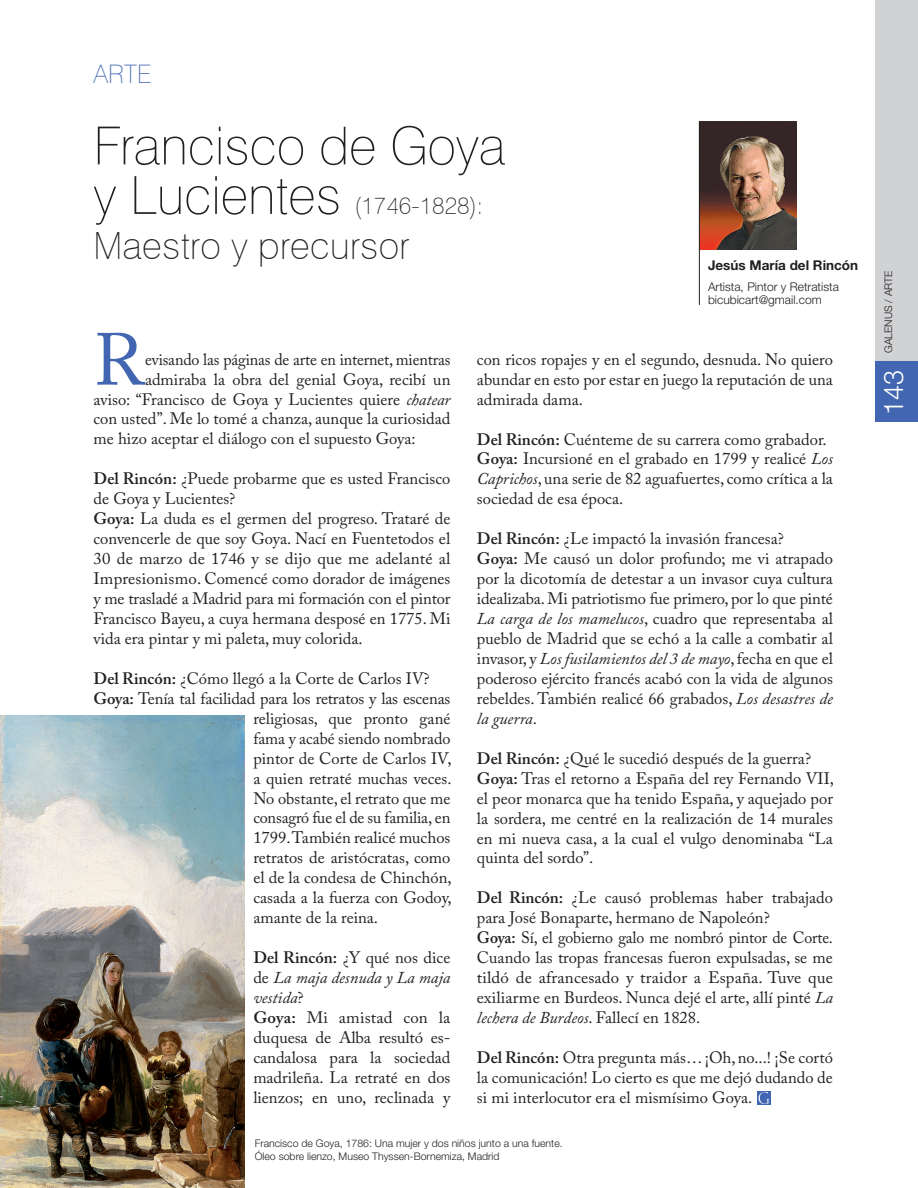
<style>
.page{position:relative;width:918px;height:1188px;background:#fff}
.page>*{position:absolute;margin:0;border:0;box-sizing:border-box;transform-origin:0 0}
._04__Superindice{font:72.9px "Adobe Caslon Pro";color:#4266b1}
._01__TItulO{font:100 52.5px "Swiss 721 BT";color:#231f20}
._02__Titulo_2{font:100 37.5px "Swiss 721 BT";letter-spacing:.01em;color:#231f20}
._05__Info_de_doc{font:300 27px "Helvetica Neue";color:#fff}
._02__Titulo_2-2{font:100 25.5px "Swiss 721 BT";color:#4266b1}
._01__TItulO-2{font:100 24px "Swiss 721 BT";color:#231f20}
._03__Texto{font:16.5px/20px "Adobe Caslon Pro";color:#231f20;text-align:justify}
._04__Superindice-2{font:16.5px "Adobe Caslon Pro";color:#231f20}
._03__Texto-2{font:16.5px/20px "Adobe Caslon Pro";color:#231f20;text-align:justify;scale:.96 1}
._03__Texto-3{font:italic 16.5px/20px "Adobe Caslon Pro";color:#231f20;text-align:justify}
._07__Fotos{font:700 13.5px "Helvetica Neue";color:#231f20}
._05__Info_de_doc-2{font:300 12px "Helvetica Neue";color:#231f20}
._07__Fotos-2{font:300 10.5px/12.6px "Helvetica Neue";color:#231f20}
.s1{font-size:52.5px}
.s2{font-style:italic}
.s3{font-weight:600}
.s4{font-weight:600;font-style:normal}
.s5{font-style:normal}
</style>
<div class="page">
<svg style="left:757px;top:1091px;width:14px;height:14px"></svg>
<svg style="left:759px;top:1092px;width:10px;height:12px"></svg>
<img style="left:700px;top:122px;width:97px;height:127px">
<hr style="left:699px;top:122px;width:1px;height:183px;background:#231f20">
<img style="left:0;top:716px;width:245px;height:472px">
<div style="left:875px;top:0;width:43px;height:412px;background:#d1d2d4"></div>
<div style="left:875px;top:361px;width:43px;height:61px;background:#4266b1"></div>
<p class="_02__Titulo_2-2" style="left:94px;top:59px;width:59px">ARTE</p>
<p class="_01__TItulO" style="left:94px;top:114px;width:414px">Francisco de Goya</p>
<p class="_01__TItulO-2" style="left:94px;top:191px;width:391px"><span class="s1">y Lucientes</span> (1746-1828):</p>
<p class="_02__Titulo_2" style="left:94px;top:223px;width:317px">Maestro y precursor</p>
<p class="_07__Fotos" style="left:708px;top:256px;width:152px">Jesús María del Rincón</p>
<p class="_05__Info_de_doc-2" style="left:708px;top:279px;width:132px">Artista, Pintor y Retratista</p>
<p class="_05__Info_de_doc-2" style="left:708px;top:292px;width:115px">bicubicart@gmail.com</p>
<p class="_04__Superindice" style="left:94px;top:317px;width:52px">R</p>
<p class="_04__Superindice-2" style="left:145px;top:349px;width:307px">evisando las páginas de arte en internet, mientras</p>
<p class="_04__Superindice-2" style="left:145px;top:369px;width:307px">admiraba la obra del genial Goya, recibí un</p>
<p class="_04__Superindice-2" style="left:94px;top:389px;width:358px">aviso: “Francisco de Goya y Lucientes quiere <span class="s2">chatear</span></p>
<p class="_04__Superindice-2" style="left:94px;top:409px;width:358px">con usted”. Me lo tomé a chanza, aunque la curiosidad</p>
<p class="_04__Superindice-2" style="left:94px;top:429px;width:324px">me hizo aceptar el diálogo con el supuesto Goya:</p>
<p class="_03__Texto" style="left:94px;top:469px;width:358px"><span class="s3">Del Rincón:</span> ¿Puede probarme que es usted Francisco de Goya y Lucientes?</p>
<p class="_03__Texto" style="left:94px;top:509px;width:359px"><span class="s3">Goya:</span> La duda es el germen del progreso. Trataré de convencerle de que soy Goya. Nací en Fuentetodos el 30 de marzo de 1746 y se dijo que me adelanté al Impresionismo. Comencé como dorador de imágenes y me trasladé a Madrid para mi formación con el pintor Francisco Bayeu, a cuya hermana desposé en 1775. Mi vida era pintar y mi paleta, muy colorida.</p>
<p class="_03__Texto" style="left:94px;top:668px;width:338px"><span class="s3">Del Rincón:</span> ¿Cómo llegó a la Corte de Carlos IV?</p>
<p class="_03__Texto" style="left:253px;top:688px;width:200px;text-indent:-160px"><span class="s3">Goya:</span> Tenía tal facilidad para los retratos y las escenas religiosas, que pronto gané fama y acabé siendo nombrado pintor de Corte de Carlos IV, a quien retraté muchas veces.<br>No obstante, el retrato que me consagró fue el de su familia, en 1799. También realicé muchos retratos de aristócratas, como el de la condesa de Chinchón, casada a la fuerza con Godoy, amante de la reina.</p>
<p class="_03__Texto-3" style="left:253px;top:947px;width:199px"><span class="s4">Del Rincón:</span> <span class="s5">¿Y qué nos dice de</span> La maja desnuda y La maja vestida<span class="s5">?</span></p>
<p class="_03__Texto" style="left:253px;top:1007px;width:199px"><span class="s3">Goya:</span> Mi amistad con la duquesa de Alba resultó es&shy;candalosa para la sociedad madrileña. La retraté en dos lienzos; en uno, reclinada y</p>
<p class="_03__Texto" style="left:477px;top:349px;width:358px">con ricos ropajes y en el segundo, desnuda. No quiero abundar en esto por estar en juego la reputación de una admirada dama.</p>
<p class="_03__Texto" style="left:477px;top:429px;width:351px"><span class="s3">Del Rincón:</span> Cuénteme de su carrera como grabador.</p>
<p class="_03__Texto" style="left:477px;top:449px;width:357px"><span class="s3">Goya:</span> Incursioné en el grabado en 1799 y realicé <span class="s2">Los Caprichos</span>, una serie de 82 aguafuertes, como crítica a la sociedad de esa época.</p>
<p class="_03__Texto" style="left:477px;top:529px;width:308px"><span class="s3">Del Rincón:</span> ¿Le impactó la invasión francesa?</p>
<p class="_03__Texto" style="left:477px;top:549px;width:358px"><span class="s3">Goya:</span> Me causó un dolor profundo; me vi atrapado por la dicotomía de detestar a un invasor cuya cultura idealizaba. Mi patriotismo fue primero, por lo que pinté <span class="s2">La carga de los mamelucos</span>, cuadro que representaba al pueblo de Madrid que se echó a la calle a combatir al invasor, y <span class="s2">Los fusilamientos del 3 de mayo</span>, fecha en que el poderoso ejército francés acabó con la vida de algunos rebeldes. También realicé 66 grabados, <span class="s2">Los desastres de la guerra</span>.</p>
<p class="_03__Texto" style="left:477px;top:748px;width:336px"><span class="s3">Del Rincón:</span> ¿Qué le sucedió después de la guerra?</p>
<p class="_03__Texto" style="left:477px;top:768px;width:359px"><span class="s3">Goya:</span> Tras el retorno a España del rey Fernando VII, el peor monarca que ha tenido España, y aquejado por la sordera, me centré en la realización de 14 murales en mi nueva casa, a la cual el vulgo denominaba “La quinta del sordo”.</p>
<p class="_03__Texto" style="left:477px;top:888px;width:357px"><span class="s3">Del Rincón:</span> ¿Le causó problemas haber trabajado para José Bonaparte, hermano de Napoleón?</p>
<p class="_03__Texto-2" style="left:477px;top:928px;width:372px"><span class="s3">Goya:</span> Sí, el gobierno galo me nombró pintor de Corte.<br>Cuando las tropas francesas fueron expulsadas, se me tildó de afrancesado y traidor a España. Tuve que exiliarme en Burdeos. Nunca dejé el arte, allí pinté <span class="s2">La lechera de Burdeos</span>. Fallecí en 1828.</p>
<p class="_03__Texto" style="left:477px;top:1047px;width:357px"><span class="s3">Del Rincón:</span> Otra pregunta más… ¡Oh, no...! ¡Se cortó la comunicación! Lo cierto es que me dejó dudando de si mi interlocutor era el mismísimo Goya.</p>
<p class="_07__Fotos-2" style="left:255px;top:1137px;width:309px">Francisco de Goya, 1786: Una mujer y dos niños junto a una fuente.<br>Óleo sobre lienzo, Museo Thyssen-Bornemiza, Madrid</p>
<p class="_07__Fotos-2" style="left:882px;top:353px;width:84px;rotate:-90deg">GALENUS / ARTE</p>
<p class="_05__Info_de_doc" style="left:877px;top:415px;width:47px;rotate:-90deg">143</p>
</div>
